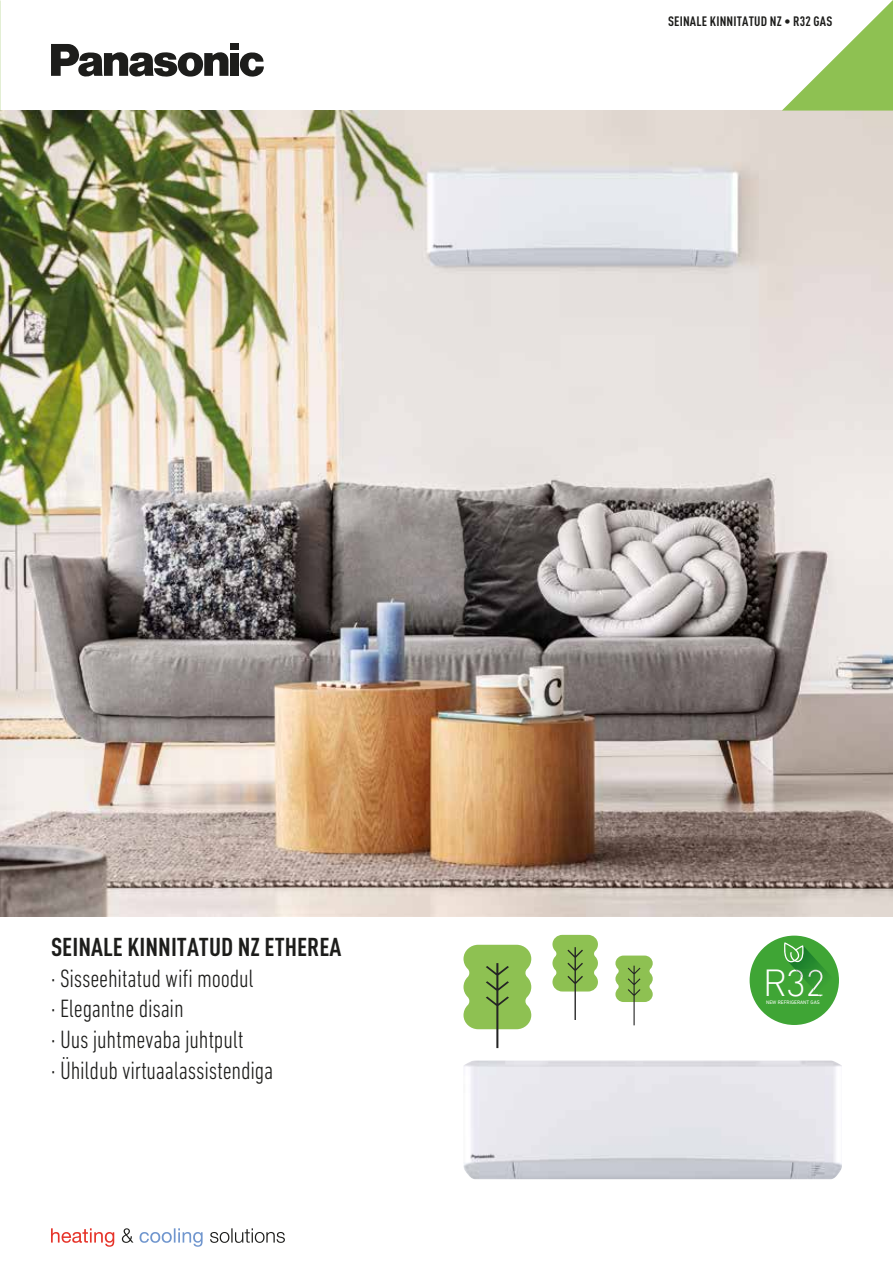
<style>
.page{position:relative;width:893px;height:1263px;background:#fff}
.page>*{position:absolute;margin:0;border:0;box-sizing:border-box;transform-origin:0 0}
.t1{font:300 36.9px "DIN";color:#fff}
.t2{font:300 condensed 25.5px/30.6px "DIN Next LT Pro";letter-spacing:-.01em;color:#1d1d1b}
.t3{font:700 condensed 25.5px "DIN Pro";color:#1d1d1b}
.t4{font:700 condensed 13.5px "DIN Pro";letter-spacing:.01em;color:#1d1d1b}
.t5{font:5.1px "DIN Next LT Pro";color:#fff}
</style>
<div class="page">
<img style="left:0;top:111px;width:893px;height:805px">
<svg style="left:240px;top:52px;width:24px;height:25px"></svg>
<div style="left:230px;top:44px;width:9px;height:6px;background:#1d1d1b"></div>
<div style="left:230px;top:53px;width:9px;height:23px;background:#1d1d1b"></div>
<svg style="left:51px;top:44px;width:177px;height:33px"></svg>
<svg style="left:210px;top:1228px;width:75px;height:15px"></svg>
<svg style="left:140px;top:1228px;width:63px;height:19px"></svg>
<svg style="left:122px;top:1228px;width:11px;height:15px"></svg>
<svg style="left:51px;top:1228px;width:63px;height:19px"></svg>
<svg style="left:782px;top:0;width:111px;height:111px"></svg>
<svg style="left:463px;top:945px;width:68px;height:103px"></svg>
<svg style="left:552px;top:935px;width:46px;height:85px"></svg>
<svg style="left:615px;top:955px;width:38px;height:70px"></svg>
<img style="left:463px;top:1060px;width:379px;height:119px">
<div style="left:750px;top:936px;width:89px;height:89px;background:#3fa535;border-radius:50%"></div>
<img style="left:789px;top:945px;width:47px;height:52px">
<img style="left:822px;top:970px;width:3px;height:26px">
<img style="left:795px;top:970px;width:27px;height:26px">
<svg style="left:784px;top:942px;width:20px;height:20px"></svg>
<p class="t4" style="left:668px;top:11px;width:166px">SEINALE KINNITATUD NZ • R32 GAS</p>
<p class="t3" style="left:51px;top:928px;width:292px">SEINALE KINNITATUD NZ ETHEREA</p>
<p class="t2" style="left:51px;top:963px;width:224px">· Sisseehitatud wifi moodul<br>· Elegantne disain<br>· Uus juhtmevaba juhtpult<br>· Ühildub virtuaalassistendiga</p>
<h1 class="t1" style="left:763px;top:960px;width:64px">R32</h1>
<p class="t5" style="left:766px;top:1000px;width:55px">NEW REFRIGERANT GAS</p>
</div>
